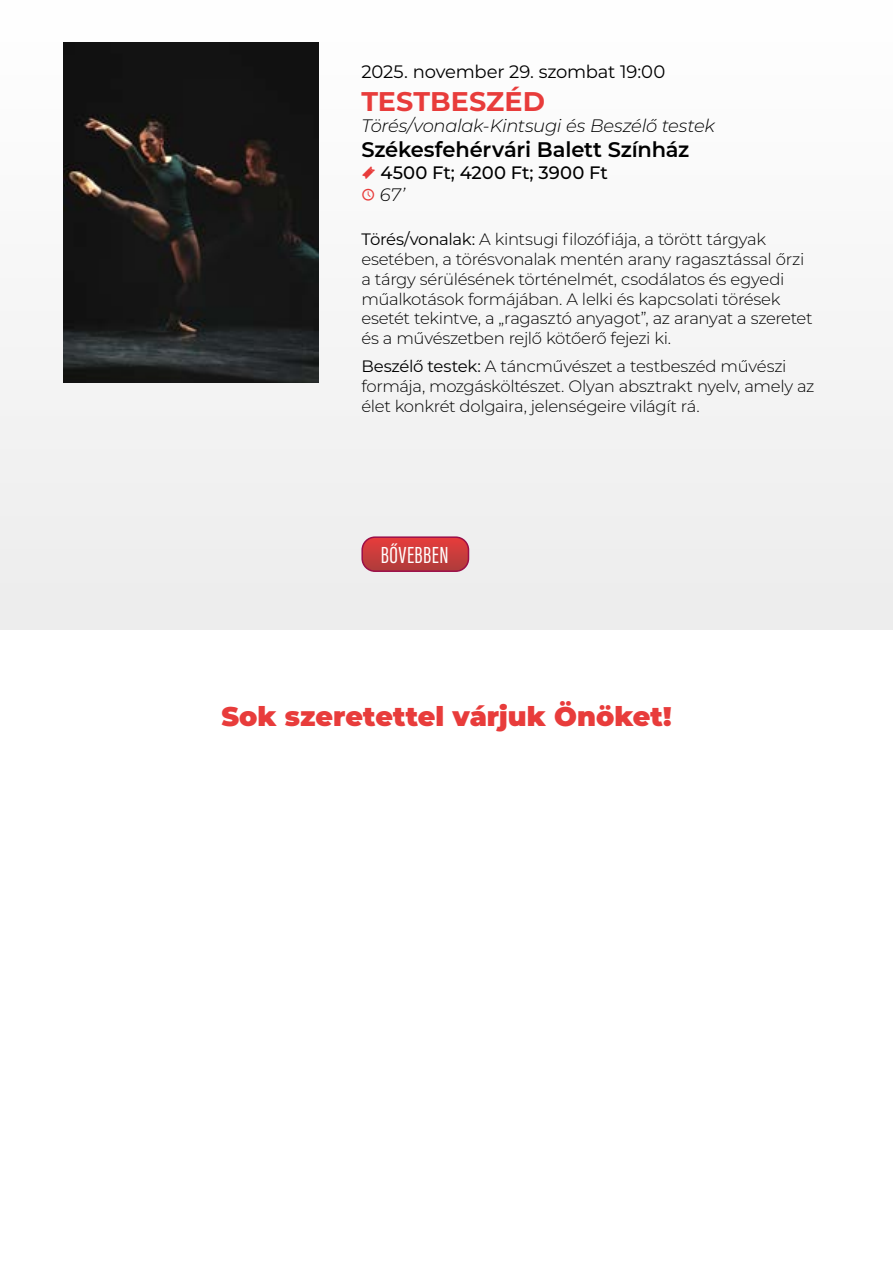
<style>
.page{position:relative;width:893px;height:1263px;background:#fff}
.page>*{position:absolute;margin:0;border:0;box-sizing:border-box;transform-origin:0 0}
.t1{font:900 27px "Montserrat";color:#e83c3b}
.t2{font:700 27px "Montserrat";letter-spacing:.005em;color:#e83c3b}
.t3{font:24px "Acumin Pro Extra Cond";letter-spacing:.02em;color:#fff}
.t4{font:600 21px "Montserrat";letter-spacing:-.01em;color:#000}
.t5{font:italic 300 18px "Montserrat";letter-spacing:-.015em;color:#000}
.t6{font:18px "Montserrat";letter-spacing:-.015em;color:#000}
.t7{font:500 18px/21.6px "Montserrat";color:#000}
.t8{font:300 16.5px/19.8px "Montserrat";letter-spacing:-.02em;color:#000}
.s1{font-family:"Tancszinhaz";font-weight:400;color:#e83c3b}
.s2{font-weight:300;font-style:italic}
.s3{font-weight:400}
</style>
<div class="page">
<div style="left:0;top:0;width:893px;height:629px;background:#f4f4f4"></div>
<svg style="left:364px;top:539px;width:104px;height:32px;background:#ca3e3d"></svg>
<div style="left:361px;top:536px;width:108px;height:36px;border:2px solid #9b0e48;border-radius:13px"></div>
<img style="left:64px;top:43px;width:255px;height:340px">
<p class="t6" style="left:361px;top:59px;width:305px">2025. november 29. szombat 19:00</p>
<h1 class="t2" style="left:361px;top:82px;width:185px">TESTBESZÉD</h1>
<p class="t5" style="left:361px;top:114px;width:355px">Törés/vonalak-Kintsugi és Beszélő testek</p>
<p class="t4" style="left:361px;top:135px;width:329px">Székesfehérvári Balett Színház</p>
<p class="t7" style="left:361px;top:161px;width:248px"><span class="s1">E</span> 4500 Ft; 4200 Ft; 3900 Ft<br><span class="s1">D</span> <span class="s2">67’</span></p>
<p class="t8" style="left:361px;top:229px;width:453px"><span class="s3">Törés/vonalak:</span> A kintsugi filozófiája, a törött tárgyak esetében, a törésvonalak mentén arany ragasztással őrzi a tárgy sérülésének történelmét, csodálatos és egyedi műalkotások formájában. A lelki és kapcsolati törések esetét tekintve, a „ragasztó anyagot”, az aranyat a szeretet és a művészetben rejlő kötőerő fejezi ki.</p>
<p class="t8" style="left:361px;top:356px;width:455px"><span class="s3">Beszélő testek:</span> A táncművészet a testbeszéd művészi formája, mozgásköltészet. Olyan absztrakt nyelv, amely az élet konkrét dolgaira, jelenségeire világít rá.</p>
<h2 class="t3" style="left:381px;top:540px;width:69px">BŐVEBBEN</h2>
<h1 class="t1" style="left:221px;top:696px;width:452px">Sok szeretettel várjuk Önöket!</h1>
</div>
